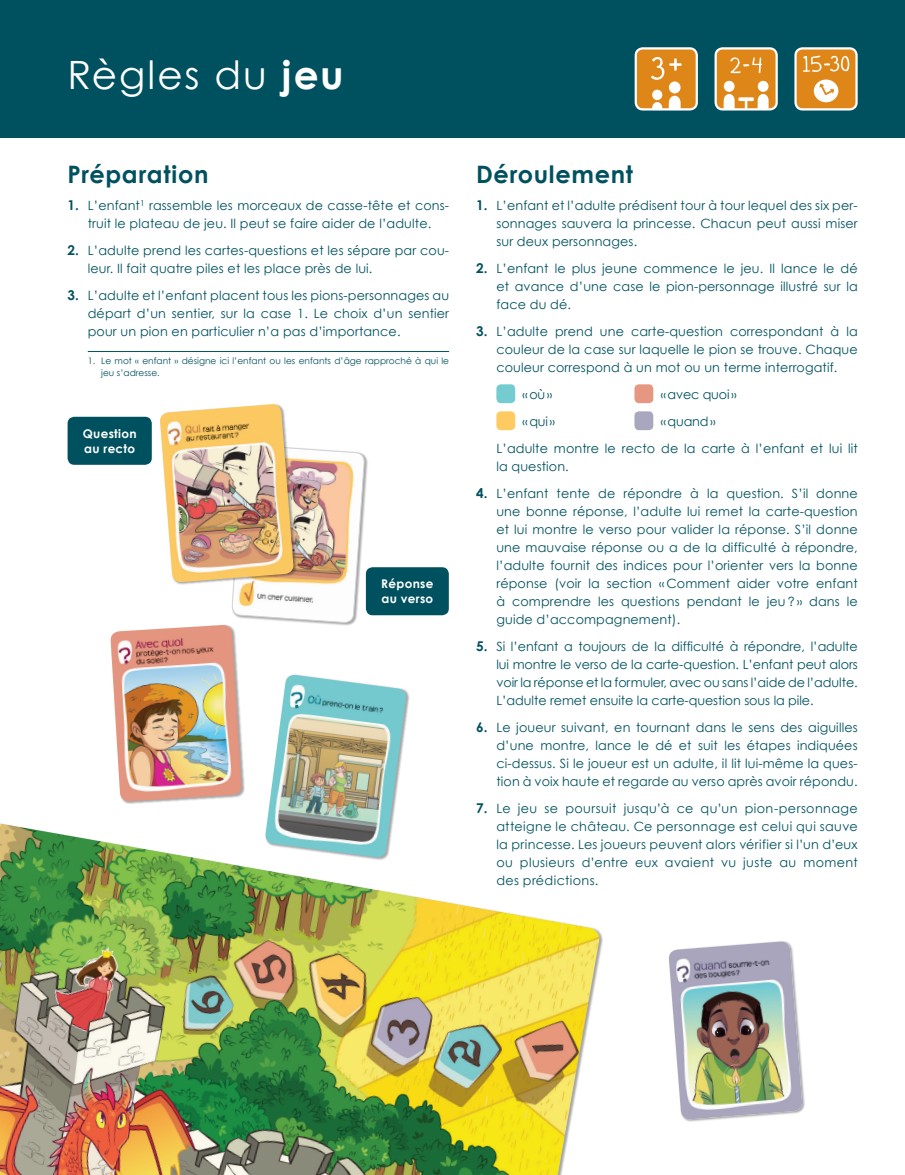
<style>
.page{position:relative;width:905px;height:1175px;background:#fff}
.page>*{position:absolute;margin:0;border:0;box-sizing:border-box;transform-origin:0 0}
.t1{font:39px "Century Gothic Mod";letter-spacing:.05em;color:#fff}
.t2{font:24px "Century Gothic Bold Mod";letter-spacing:.025em;color:#00515f}
.t3{font:12.75px/18px "Century Gothic Mod";letter-spacing:.01em;color:#00515f;text-align:justify}
.t4{font:12.75px "Century Gothic Mod";letter-spacing:-.01em;color:#00515f}
.t5{font:12px/15px "Century Gothic Bold Mod";letter-spacing:.025em;color:#fff}
.t6{font:9px/12px "Century Gothic Mod";color:#00515f}
.s1{font-family:"Century Gothic Bold Mod"}
.s2{font-family:"Century Gothic Bold Mod";font-size:13.5px}
</style>
<div class="page">
<img style="left:267px;top:675px;width:140px;height:143px">
<div style="left:111px;top:624px;width:134px;height:180px;background:#231f20;opacity:.4"></div>
<img style="left:110px;top:625px;width:132px;height:176px">
<div style="left:669px;top:941px;width:136px;height:181px;background:#231f20;opacity:.4"></div>
<img style="left:669px;top:941px;width:133px;height:179px">
<img style="left:0;top:823px;width:601px;height:351px">
<div style="left:68px;top:417px;width:84px;height:48px;background:#00515f;border-radius:7px"></div>
<img style="left:231px;top:448px;width:134px;height:179px">
<div style="left:160px;top:404px;width:137px;height:181px;background:#231f20;opacity:.4"></div>
<img style="left:160px;top:404px;width:134px;height:179px">
<div style="left:366px;top:567px;width:83px;height:48px;background:#00515f;border-radius:7px"></div>
<div style="left:0;top:0;width:904px;height:137px;background:#00515f"></div>
<hr style="left:904px;top:137px;width:1px;height:1037px;background:#2bb3bf">
<div style="left:635px;top:48px;width:61px;height:61px;background:#df8619;border-radius:7px"></div>
<div style="left:634px;top:47px;width:64px;height:63px;border:2px solid #fff;border-radius:7px"></div>
<svg style="left:668px;top:96px;width:12px;height:14px"></svg>
<div style="left:669px;top:81px;width:11px;height:12px;background:#fff;border-radius:50%"></div>
<svg style="left:652px;top:102px;width:10px;height:8px"></svg>
<div style="left:652px;top:90px;width:10px;height:10px;background:#fff;border-radius:50%"></div>
<svg style="left:651px;top:57px;width:30px;height:23px"></svg>
<div style="left:715px;top:48px;width:61px;height:61px;background:#df8619;border-radius:7px"></div>
<div style="left:714px;top:47px;width:63px;height:63px;border:2px solid #fff;border-radius:7px"></div>
<svg style="left:730px;top:57px;width:32px;height:16px"></svg>
<svg style="left:757px;top:94px;width:11px;height:15px"></svg>
<div style="left:757px;top:81px;width:11px;height:11px;background:#fff;border-radius:50%"></div>
<svg style="left:723px;top:94px;width:11px;height:15px"></svg>
<div style="left:723px;top:81px;width:11px;height:11px;background:#fff;border-radius:50%"></div>
<svg style="left:744px;top:101px;width:3px;height:9px"></svg>
<svg style="left:738px;top:97px;width:16px;height:4px"></svg>
<div style="left:795px;top:48px;width:61px;height:61px;background:#df8619;border-radius:7px"></div>
<div style="left:794px;top:47px;width:63px;height:63px;border:2px solid #fff;border-radius:7px"></div>
<svg style="left:803px;top:55px;width:46px;height:17px"></svg>
<div style="left:813px;top:80px;width:25px;height:22px;background:#fff;border-radius:50%"></div>
<svg style="left:819px;top:83px;width:15px;height:12px"></svg>
<div style="left:496px;top:384px;width:19px;height:19px;background:#74ccd0;border-radius:4px"></div>
<div style="left:634px;top:384px;width:19px;height:19px;background:#e69781;border-radius:4px"></div>
<div style="left:496px;top:411px;width:19px;height:19px;background:#fecb62;border-radius:4px"></div>
<div style="left:634px;top:411px;width:19px;height:19px;background:#a9a7bf;border-radius:4px"></div>
<hr style="left:88px;top:351px;width:361px;height:1px;background:#00515f">
<h1 class="t1" style="left:68px;top:51px;width:277px">Règles du <span class="s1">jeu</span></h1>
<h2 class="t2" style="left:68px;top:159px;width:142px">Préparation</h2>
<p class="t3" style="left:68px;top:196px;width:382px;text-align:center"><span class="s2">1.</span> L’enfant<sup>1</sup> rassemble les morceaux de casse-tête et cons&shy;truit le plateau de jeu. Il peut se faire aider de l’adulte.</p>
<p class="t3" style="left:88px;top:241px;width:363px;text-indent:-20px"><span class="s2">2.</span> L’adulte prend les cartes-questions et les sépare par cou&shy;leur. Il fait quatre piles et les place près de lui.</p>
<p class="t3" style="left:88px;top:286px;width:363px;text-indent:-20px"><span class="s2">3.</span> L’adulte et l’enfant placent tous les pions-personnages au départ d’un sentier, sur la case 1. Le choix d’un sentier pour un pion en particulier n’a pas d’importance.</p>
<p class="t6" style="left:101px;top:354px;width:349px;text-indent:-14px">1. Le mot « enfant » désigne ici l’enfant ou les enfants d’âge rapproché à qui le jeu s’adresse.</p>
<p class="t5" style="left:83px;top:425px;width:55px">Question au recto</p>
<p class="t5" style="left:381px;top:576px;width:54px">Réponse au verso</p>
<h2 class="t2" style="left:476px;top:159px;width:158px">Déroulement</h2>
<p class="t3" style="left:496px;top:196px;width:363px;text-indent:-20px"><span class="s2">1.</span> L’enfant et l’adulte prédisent tour à tour lequel des six per&shy;sonnages sauvera la princesse. Chacun peut aussi miser sur deux personnages.</p>
<p class="t3" style="left:496px;top:259px;width:363px;text-indent:-20px"><span class="s2">2.</span> L’enfant le plus jeune commence le jeu. Il lance le dé et avance d’une case le pion-personnage illustré sur la face du dé.</p>
<p class="t3" style="left:496px;top:322px;width:363px;text-indent:-20px"><span class="s2">3.</span> L’adulte prend une carte-question correspondant à la couleur de la case sur laquelle le pion se trouve. Chaque couleur correspond à un mot ou un terme interrogatif.</p>
<p class="t3" style="left:522px;top:385px;width:31px">«où»</p>
<p class="t4" style="left:660px;top:386px;width:77px">«avec quoi»</p>
<p class="t3" style="left:522px;top:412px;width:34px">«qui»</p>
<p class="t3" style="left:496px;top:407px;width:363px;line-height:27px;text-indent:164px">«quand»<br>L’adulte montre le recto de la carte à l’enfant et lui lit</p>
<p class="t3" style="left:496px;top:457px;width:74px">la question.</p>
<p class="t3" style="left:496px;top:484px;width:363px;text-indent:-20px"><span class="s2">4.</span> L’enfant tente de répondre à la question. S’il donne une bonne réponse, l’adulte lui remet la carte-question et lui montre le verso pour valider la réponse. S’il donne une mauvaise réponse ou a de la difficulté à répondre, l’adulte fournit des indices pour l’orienter vers la bonne réponse (voir la section « Comment aider votre enfant à comprendre les questions pendant le jeu?» dans le guide d’accompagnement).</p>
<p class="t3" style="left:496px;top:637px;width:363px;text-indent:-20px"><span class="s2">5.</span> Si l’enfant a toujours de la difficulté à répondre, l’adulte lui montre le verso de la carte-question. L’enfant peut alors voir la réponse et la formuler, avec ou sans l’aide de l’adulte.<br>L’adulte remet ensuite la carte-question sous la pile.</p>
<p class="t3" style="left:496px;top:718px;width:363px;text-indent:-20px"><span class="s2">6.</span> Le joueur suivant, en tournant dans le sens des aiguilles d’une montre, lance le dé et suit les étapes indiquées ci-dessus. Si le joueur est un adulte, il lit lui-même la ques&shy;tion à voix haute et regarde au verso après avoir répondu.</p>
<p class="t3" style="left:496px;top:799px;width:363px;text-indent:-20px"><span class="s2">7.</span> Le jeu se poursuit jusqu’à ce qu’un pion-personnage atteigne le château. Ce personnage est celui qui sauve la princesse. Les joueurs peuvent alors vérifier si l’un d’eux ou plusieurs d’entre eux avaient vu juste au moment des prédictions.</p>
</div>
